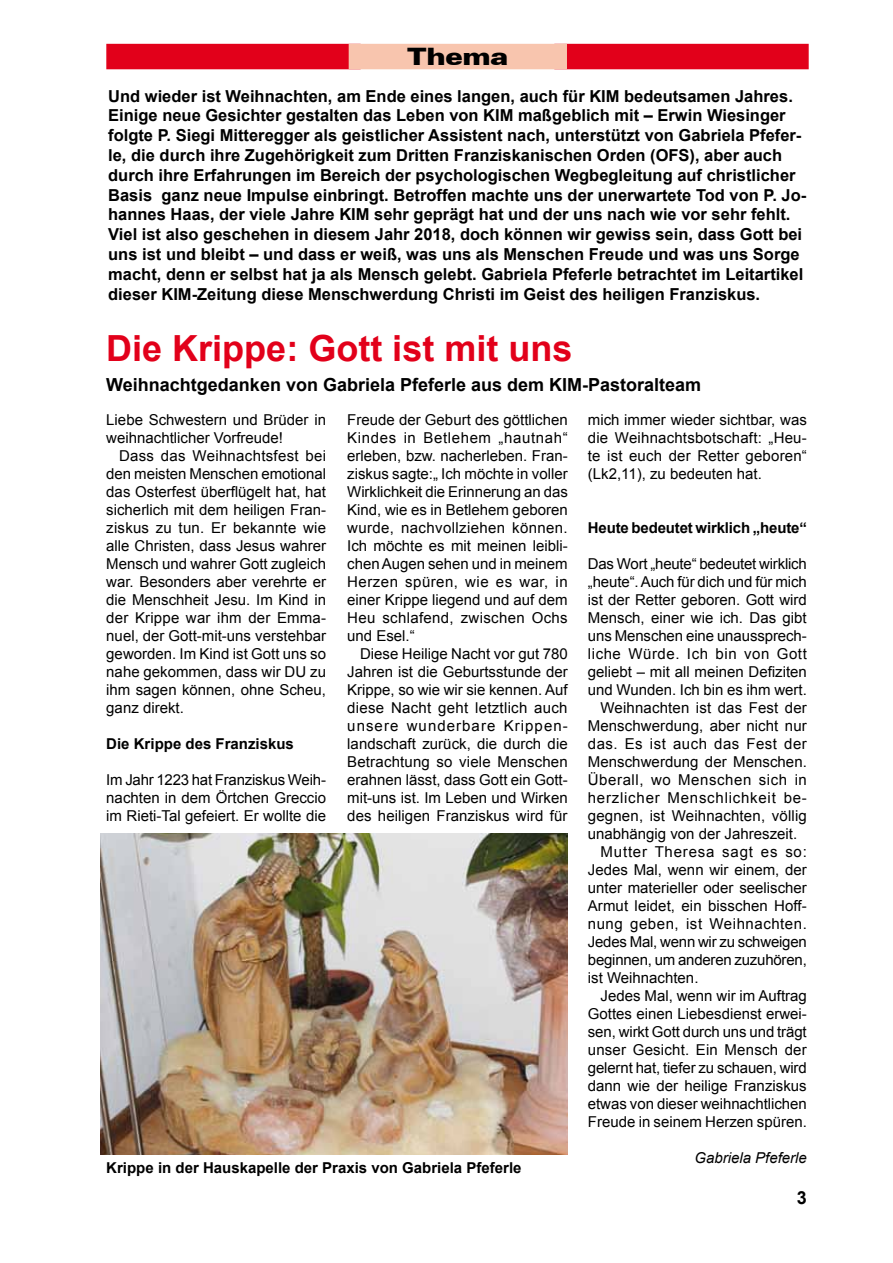
<style>
.page{position:relative;width:893px;height:1263px;background:#fff}
.page>*{position:absolute;margin:0;border:0;box-sizing:border-box;transform-origin:0 0}
.t1{font:700 36px "Arial";color:#e2001a}
.t2{font:900 expanded 24px "Zurich BT";color:#000}
.t3{font:700 18px "Arial";color:#000}
.t4{font:700 16.5px/19.8px "Arial";color:#000}
.t5{font:15px/18px "Arial";color:#000;text-align:justify}
.t6{font:700 15px "Arial";color:#000}
.t7{font:15px "Arial";letter-spacing:.04em;color:#000}
.t8{font:15px "Arial";letter-spacing:.05em;color:#000}
.t9{font:15px "Arial";letter-spacing:.035em;color:#000}
.t10{font:15px "Arial";letter-spacing:.03em;color:#000}
.t11{font:15px "Arial";letter-spacing:.055em;color:#000}
.t12{font:italic 15px "Arial";color:#000}
</style>
<div class="page">
<div style="left:106px;top:44px;width:255px;height:25px;background:#e2001a"></div>
<div style="left:554px;top:44px;width:255px;height:25px;background:#e2001a"></div>
<div style="left:349px;top:44px;width:218px;height:25px;background:#f8c5ae"></div>
<img style="left:101px;top:833px;width:467px;height:322px">
<h2 class="t2" style="left:407px;top:42px;width:102px">Thema</h2>
<p class="t4" style="left:108px;top:86px;width:700px">Und wieder ist Weihnachten, am Ende eines langen, auch für KIM bedeutsamen Jahres.<br>Einige neue Gesichter gestalten das Leben von KIM maßgeblich mit – Erwin Wiesinger folgte P. Siegi Mitteregger als geistlicher Assistent nach, unterstützt von Gabriela Pfefer&shy;le, die durch ihre Zugehörigkeit zum Dritten Franziskanischen Orden (OFS), aber auch durch ihre Erfahrungen im Bereich der psychologischen Wegbegleitung auf christlicher Basis ganz neue Impulse einbringt. Betroffen machte uns der unerwartete Tod von P. Jo&shy;hannes Haas, der viele Jahre KIM sehr geprägt hat und der uns nach wie vor sehr fehlt.<br>Viel ist also geschehen in diesem Jahr 2018, doch können wir gewiss sein, dass Gott bei uns ist und bleibt – und dass er weiß, was uns als Menschen Freude und was uns Sorge macht, denn er selbst hat ja als Mensch gelebt. Gabriela Pfeferle betrachtet im Leitartikel dieser KIM-Zeitung diese Menschwerdung Christi im Geist des heiligen Franziskus.</p>
<h1 class="t1" style="left:106px;top:324px;width:468px">Die Krippe: Gott ist mit uns</h1>
<p class="t3" style="left:106px;top:373px;width:596px">Weihnachtgedanken von Gabriela Pfeferle aus dem KIM-Pastoralteam</p>
<p class="t5" style="left:106px;top:411px;width:221px">Liebe Schwestern und Brüder in weihnachtlicher Vorfreude!</p>
<p class="t5" style="left:106px;top:447px;width:221px;text-indent:13px">Dass das Weihnachtsfest bei den meisten Menschen emotional das Osterfest überflügelt hat, hat sicherlich mit dem heiligen Fran&shy;ziskus zu tun. Er bekannte wie alle Christen, dass Jesus wahrer Mensch und wahrer Gott zugleich war. Besonders aber verehrte er die Menschheit Jesu. Im Kind in der Krippe war ihm der Emma&shy;nuel, der Gott-mit-uns verstehbar geworden. Im Kind ist Gott uns so nahe gekommen, dass wir DU zu ihm sagen können, ohne Scheu, ganz direkt.</p>
<p class="t6" style="left:106px;top:734px;width:189px">Die Krippe des Franziskus</p>
<p class="t5" style="left:106px;top:771px;width:221px">Im Jahr 1223 hat Franziskus Weih&shy;nachten in dem Örtchen Greccio im Rieti-Tal gefeiert. Er wollte die</p>
<p class="t5" style="left:347px;top:411px;width:222px">Freude der Geburt des göttlichen Kindes in Betlehem „hautnah“ erleben, bzw. nacherleben. Fran&shy;ziskus sagte:„ Ich möchte in voller Wirklichkeit die Erinnerung an das Kind, wie es in Betlehem geboren wurde, nachvollziehen können.<br>Ich möchte es mit meinen leibli&shy;chen Augen sehen und in meinem Herzen spüren, wie es war, in einer Krippe liegend und auf dem Heu schlafend, zwischen Ochs und Esel.“</p>
<p class="t5" style="left:347px;top:645px;width:222px;text-indent:13px">Diese Heilige Nacht vor gut 780<br>Jahren ist die Geburtsstunde der Krippe, so wie wir sie kennen. Auf diese Nacht geht letztlich auch unsere wunderbare Krippen&shy;landschaft zurück, die durch die Betrachtung so viele Menschen erahnen lässt, dass Gott ein Gott&shy;mit-uns ist. Im Leben und Wirken des heiligen Franziskus wird für</p>
<p class="t5" style="left:588px;top:411px;width:221px">mich immer wieder sichtbar, was die Weihnachtsbotschaft: „Heu&shy;te ist euch der Retter geboren“ (Lk2,11), zu bedeuten hat.</p>
<p class="t6" style="left:588px;top:518px;width:220px">Heute bedeutet wirklich „heute“</p>
<p class="t5" style="left:588px;top:555px;width:221px">Das Wort „heute“ bedeutet wirklich</p>
<p class="t5" style="left:588px;top:573px;width:220px">„heute“. Auch für dich und für mich</p>
<p class="t5" style="left:588px;top:591px;width:220px">ist der Retter geboren. Gott wird</p>
<p class="t5" style="left:588px;top:609px;width:220px">Mensch, einer wie ich. Das gibt</p>
<p class="t5" style="left:588px;top:627px;width:221px">uns Menschen eine unaussprech-</p>
<p class="t7" style="left:588px;top:644px;width:220px">liche Würde. Ich bin von Gott</p>
<p class="t5" style="left:588px;top:663px;width:220px">geliebt – mit all meinen Defiziten</p>
<p class="t5" style="left:588px;top:681px;width:220px">und Wunden. Ich bin es ihm wert.</p>
<p class="t5" style="left:601px;top:699px;width:208px">Weihnachten ist das Fest der</p>
<p class="t5" style="left:588px;top:717px;width:220px">Menschwerdung, aber nicht nur</p>
<p class="t10" style="left:588px;top:734px;width:220px">das. Es ist auch das Fest der</p>
<p class="t5" style="left:588px;top:753px;width:221px">Menschwerdung der Menschen.</p>
<p class="t7" style="left:588px;top:770px;width:221px">Überall, wo Menschen sich in</p>
<p class="t8" style="left:588px;top:788px;width:221px">herzlicher Menschlichkeit be-</p>
<p class="t5" style="left:588px;top:807px;width:220px">gegnen, ist Weihnachten, völlig</p>
<p class="t5" style="left:588px;top:825px;width:211px">unabhängig von der Jahreszeit.</p>
<p class="t11" style="left:601px;top:842px;width:208px">Mutter Theresa sagt es so:</p>
<p class="t5" style="left:588px;top:861px;width:220px">Jedes Mal, wenn wir einem, der</p>
<p class="t5" style="left:588px;top:879px;width:220px">unter materieller oder seelischer</p>
<p class="t5" style="left:588px;top:897px;width:221px">Armut leidet, ein bisschen Hoff-</p>
<p class="t9" style="left:588px;top:914px;width:221px">nung geben, ist Weihnachten.</p>
<p class="t5" style="left:588px;top:933px;width:221px">Jedes Mal, wenn wir zu schweigen</p>
<p class="t5" style="left:588px;top:951px;width:220px">beginnen, um anderen zuzuhören,</p>
<p class="t5" style="left:588px;top:969px;width:112px">ist Weihnachten.</p>
<p class="t5" style="left:601px;top:987px;width:208px">Jedes Mal, wenn wir im Auftrag</p>
<p class="t5" style="left:588px;top:1005px;width:221px">Gottes einen Liebesdienst erwei-</p>
<p class="t5" style="left:588px;top:1023px;width:220px">sen, wirkt Gott durch uns und trägt</p>
<p class="t5" style="left:588px;top:1041px;width:220px">unser Gesicht. Ein Mensch der</p>
<p class="t5" style="left:588px;top:1059px;width:220px">gelernt hat, tiefer zu schauen, wird</p>
<p class="t5" style="left:588px;top:1077px;width:220px">dann wie der heilige Franziskus</p>
<p class="t5" style="left:588px;top:1095px;width:220px">etwas von dieser weihnachtlichen</p>
<p class="t5" style="left:588px;top:1113px;width:220px">Freude in seinem Herzen spüren.</p>
<p class="t12" style="left:694px;top:1148px;width:114px">Gabriela Pfeferle</p>
<p class="t6" style="left:106px;top:1158px;width:417px">Krippe in der Hauskapelle der Praxis von Gabriela Pfeferle</p>
<p class="t3" style="left:797px;top:1185px;width:12px">3</p>
</div>
